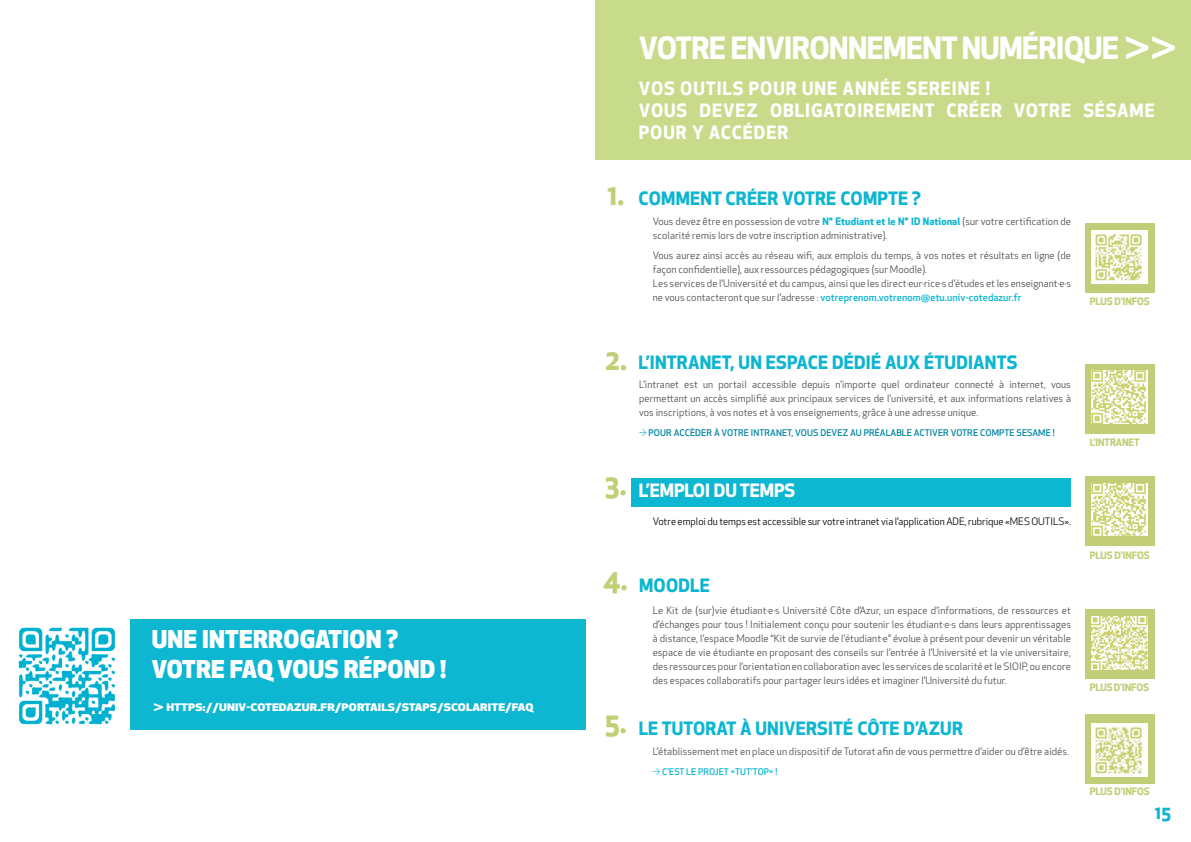
<style>
.page{position:relative;width:1191px;height:842px;background:#fff}
.page>*{position:absolute;margin:0;border:0;box-sizing:border-box;transform-origin:0 0}
.t1{font:700 30px "Apex New";letter-spacing:-.02em;color:#fff}
.t2{font:700 28px "Apex New";color:#bfd077}
.t3{font:800 24px "Apex New";letter-spacing:.01em;color:#fff}
.t4{font:700 18px/22px "Apex New";letter-spacing:.05em;color:#fff}
.t5{font:700 18px "Apex New";letter-spacing:.01em;color:#0db5d0}
.t6{font:700 18px "Apex New";letter-spacing:.01em;color:#0db6d1}
.t7{font:700 18px "Apex New";color:#fff}
.t8{font:800 10.2px "Apex New";letter-spacing:.01em;color:#fff;scale:1.18 1}
.t9{font:10px/14px "Apex New";letter-spacing:.01em;color:#4b4c4d}
.t10{font:10px "Apex New";color:#000001}
.t11{font:700 10px "Apex New";letter-spacing:-.01em;color:#c1ce77}
.t12{font:500 9px "Apex New";letter-spacing:.01em;color:#0085a3}
.t13{font:500 9px "Apex New";letter-spacing:.01em;color:#0db6d1}
.s1{font-weight:700;color:#0db6d1}
.s2{color:#505052}
.s3{font-weight:500;color:#0db6d1}
.s4{font-weight:400;color:#0db7d2}
</style>
<div class="page">
<div style="left:1084px;top:714px;width:70px;height:70px;background:#c1ce77"></div>
<div style="left:1084px;top:609px;width:70px;height:70px;background:#c1ce77"></div>
<div style="left:1084px;top:364px;width:70px;height:70px;background:#c1ce77"></div>
<div style="left:1084px;top:223px;width:70px;height:69px;background:#c1ce77"></div>
<div style="left:631px;top:478px;width:440px;height:28px;background:#0db6d1"></div>
<div style="left:595px;top:0;width:596px;height:160px;background:#c7db8a"></div>
<div style="left:130px;top:620px;width:455px;height:110px;background:#0db6d1"></div>
<img style="left:18px;top:627px;width:97px;height:98px">
<img style="left:1091px;top:231px;width:57px;height:52px">
<img style="left:1091px;top:371px;width:57px;height:53px">
<img style="left:1091px;top:616px;width:57px;height:53px">
<img style="left:1091px;top:723px;width:57px;height:53px">
<div style="left:1084px;top:477px;width:70px;height:69px;background:#c1ce77"></div>
<img style="left:1091px;top:483px;width:57px;height:53px">
<p class="t3" style="left:152px;top:623px;width:248px">UNE INTERROGATION ?</p>
<p class="t3" style="left:152px;top:653px;width:296px">VOTRE FAQ VOUS RÉPOND !</p>
<p class="t8" style="left:153px;top:700px;width:324px">&gt; HTTPS://UNIV-COTEDAZUR.FR/PORTAILS/STAPS/SCOLARITE/FAQ</p>
<p class="t1" style="left:639px;top:26px;width:539px">VOTRE ENVIRONNEMENT NUMÉRIQUE &gt;&gt;</p>
<p class="t4" style="left:639px;top:76px;width:352px">VOS OUTILS POUR UNE ANNÉE SEREINE !</p>
<p class="t4" style="left:639px;top:98px;width:517px">VOUS DEVEZ OBLIGATOIREMENT CRÉER VOTRE SÉSAME<br>POUR Y ACCÉDER</p>
<p class="t2" style="left:607px;top:175px;width:18px">1.</p>
<p class="t5" style="left:638px;top:185px;width:284px">COMMENT CRÉER VOTRE COMPTE ?</p>
<p class="t9" style="left:653px;top:214px;width:420px">Vous devez être en possession de votre <span class="s1">N° Etudiant et le N° ID National</span> (sur votre certification de scolarité remis lors de votre inscription administrative).</p>
<p class="t9" style="left:653px;top:248px;width:420px">Vous aurez ainsi accès au réseau wifi, aux emplois du temps, à vos notes et résultats en ligne (de façon confidentielle), aux ressources pédagogiques (sur Moodle).</p>
<p class="t9" style="left:653px;top:276px;width:420px">Les services de l’Université et du campus, ainsi que les direct·eur·rice·s d’études et les enseignant<span class="s2">·e·s </span>ne vous contacteront que sur l’adresse : <span class="s3">votreprenom.votrenom@etu.univ-cotedazur.fr</span></p>
<p class="t2" style="left:604px;top:339px;width:24px">2.</p>
<p class="t5" style="left:638px;top:349px;width:380px">L’INTRANET, UN ESPACE DÉDIÉ AUX ÉTUDIANTS</p>
<p class="t9" style="left:639px;top:377px;width:433px;text-align:justify">L’intranet est un portail accessible depuis n’importe quel ordinateur connecté à internet, vous permettant un accès simplifié aux principaux services de l’université, et aux informations relatives à vos inscriptions, à vos notes et à vos enseignements, grâce à une adresse unique.</p>
<p class="t12" style="left:639px;top:426px;width:417px"><span class="s4">→</span> POUR ACCÈDER À VOTRE INTRANET, VOUS DEVEZ AU PRÉALABLE ACTIVER VOTRE COMPTE SESAME !</p>
<p class="t2" style="left:605px;top:465px;width:23px">3.</p>
<p class="t7" style="left:638px;top:477px;width:158px">L’EMPLOI DU TEMPS</p>
<p class="t10" style="left:653px;top:515px;width:420px">Votre emploi du temps est accessible sur votre intranet via l’application ADE, rubrique «MES OUTILS».</p>
<p class="t2" style="left:603px;top:559px;width:26px">4.</p>
<p class="t5" style="left:639px;top:572px;width:72px">MOODLE</p>
<p class="t9" style="left:653px;top:603px;width:420px;text-align:justify">Le Kit de (sur)vie étudiant<span class="s2">·e·s</span> Université Côte d’Azur, un espace d’informations, de ressources et d’échanges pour tous ! Initialement conçu pour soutenir les étudiant<span class="s2">·e·s</span> dans leurs apprentissages à distance, l’espace Moodle “Kit de survie de l’étudiant·e” évolue à présent pour devenir un véritable espace de vie étudiante en proposant des conseils sur l’entrée à l’Université et la vie universitaire, des ressources pour l’orientation en collaboration avec les services de scolarité et le SIOIP, ou encore des espaces collaboratifs pour partager leurs idées et imaginer l’Université du futur.</p>
<p class="t11" style="left:1089px;top:294px;width:62px">PLUS D’INFOS</p>
<p class="t11" style="left:1089px;top:435px;width:51px">L’INTRANET</p>
<p class="t11" style="left:1089px;top:548px;width:62px">PLUS D’INFOS</p>
<p class="t11" style="left:1089px;top:680px;width:61px">PLUS D’INFOS</p>
<p class="t2" style="left:605px;top:702px;width:23px">5.</p>
<p class="t6" style="left:638px;top:715px;width:326px">LE TUTORAT À UNIVERSITÉ CÔTE D’AZUR</p>
<p class="t9" style="left:653px;top:745px;width:418px">L’établissement met en place un dispositif de Tutorat afin de vous permettre d’aider ou d’être aidés.</p>
<p class="t13" style="left:653px;top:766px;width:126px"><span class="s4">→</span> C’EST LE PROJET «TUT’TOP» !</p>
<p class="t11" style="left:1089px;top:784px;width:62px">PLUS D’INFOS</p>
<p class="t5" style="left:1155px;top:800px;width:18px">15</p>
</div>
